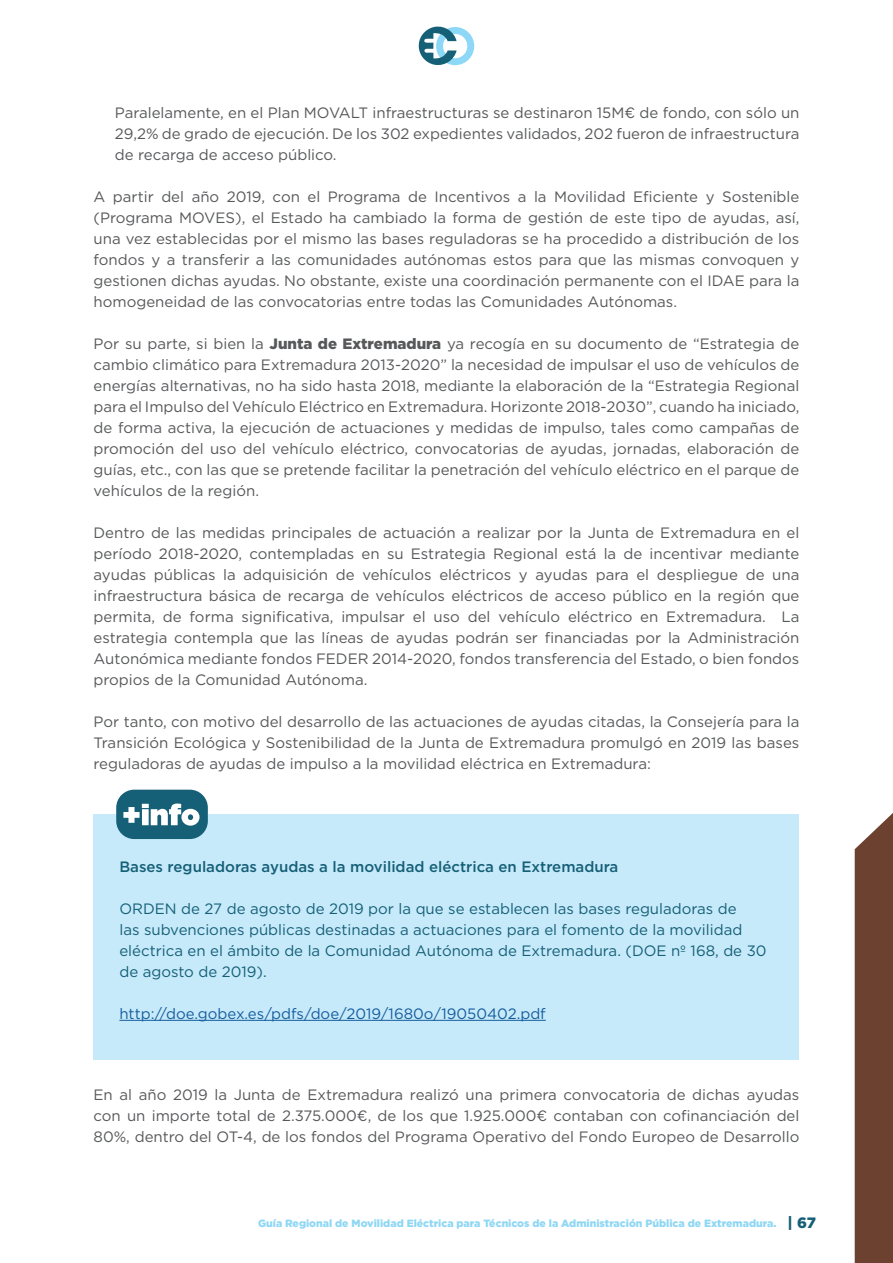
<style>
.page{position:relative;width:893px;height:1263px;background:#fff}
.page>*{position:absolute;margin:0;border:0;box-sizing:border-box;transform-origin:0 0}
.Estilo_de_párrafo_1{font:15px/21px "Gotham";color:#57585a;text-align:justify}
.Estilo_de_párrafo_1-2{font:15px/21px "Gotham";color:#155f77}
.Estilo_de_párrafo_1-3{font:500 15px "Gotham";color:#155f77}
.Estilo_de_párrafo_1-4{font:15px "Gotham";color:#175d9e}
.t1{font:900 10.5px "Gotham";color:#8dd7f5}
.s1{font-weight:900}
.s2{font-size:15px;color:#155f77}
</style>
<div class="page">
<svg style="left:418px;top:26px;width:56px;height:40px"></svg>
<div style="left:94px;top:814px;width:705px;height:246px;background:#c6eafa"></div>
<hr style="left:119px;top:1020px;width:427px;height:1px;background:#175d9e">
<div style="left:116px;top:790px;width:92px;height:49px;background:#155f77;border-radius:18px"></div>
<svg style="left:123px;top:803px;width:77px;height:23px"></svg>
<div style="left:855px;top:813px;width:38px;height:450px;background:#6c4130"></div>
<p class="Estilo_de_párrafo_1" style="left:115px;top:102px;width:686px">Paralelamente, en el Plan MOVALT infraestructuras se destinaron 15M€ de fondo, con sólo un 29,2% de grado de ejecución. De los 302 expedientes validados, 202 fueron de infraestructura de recarga de acceso público.</p>
<p class="Estilo_de_párrafo_1" style="left:94px;top:186px;width:707px">A partir del año 2019, con el Programa de Incentivos a la Movilidad Eficiente y Sostenible (Programa MOVES), el Estado ha cambiado la forma de gestión de este tipo de ayudas, así, una vez establecidas por el mismo las bases reguladoras se ha procedido a distribución de los fondos y a transferir a las comunidades autónomas estos para que las mismas convoquen y gestionen dichas ayudas. No obstante, existe una coordinación permanente con el IDAE para la homogeneidad de las convocatorias entre todas las Comunidades Autónomas.</p>
<p class="Estilo_de_párrafo_1" style="left:94px;top:333px;width:707px">Por su parte, si bien la <span class="s1">Junta de Extremadura</span> ya recogía en su documento de “Estrategia de cambio climático para Extremadura 2013-2020” la necesidad de impulsar el uso de vehículos de energías alternativas, no ha sido hasta 2018, mediante la elaboración de la “Estrategia Regional para el Impulso del Vehículo Eléctrico en Extremadura. Horizonte 2018-2030”, cuando ha iniciado, de forma activa, la ejecución de actuaciones y medidas de impulso, tales como campañas de promoción del uso del vehículo eléctrico, convocatorias de ayudas, jornadas, elaboración de guías, etc., con las que se pretende facilitar la penetración del vehículo eléctrico en el parque de vehículos de la región.</p>
<p class="Estilo_de_párrafo_1" style="left:94px;top:522px;width:707px">Dentro de las medidas principales de actuación a realizar por la Junta de Extremadura en el período 2018-2020, contempladas en su Estrategia Regional está la de incentivar mediante ayudas públicas la adquisición de vehículos eléctricos y ayudas para el despliegue de una infraestructura básica de recarga de vehículos eléctricos de acceso público en la región que permita, de forma significativa, impulsar el uso del vehículo eléctrico en Extremadura. La estrategia contempla que las líneas de ayudas podrán ser financiadas por la Administración Autonómica mediante fondos FEDER 2014-2020, fondos transferencia del Estado, o bien fondos propios de la Comunidad Autónoma.</p>
<p class="Estilo_de_párrafo_1" style="left:94px;top:711px;width:707px">Por tanto, con motivo del desarrollo de las actuaciones de ayudas citadas, la Consejería para la Transición Ecológica y Sostenibilidad de la Junta de Extremadura promulgó en 2019 las bases reguladoras de ayudas de impulso a la movilidad eléctrica en Extremadura:</p>
<p class="Estilo_de_párrafo_1-3" style="left:119px;top:857px;width:500px">Bases reguladoras ayudas a la movilidad eléctrica en Extremadura</p>
<p class="Estilo_de_párrafo_1-2" style="left:119px;top:898px;width:649px">ORDEN de 27 de agosto de 2019 por la que se establecen las bases reguladoras de<br>las subvenciones públicas destinadas a actuaciones para el fomento de la movilidad eléctrica en el ámbito de la Comunidad Autónoma de Extremadura. (DOE nº 168, de 30 de agosto de 2019).</p>
<p class="Estilo_de_párrafo_1-4" style="left:119px;top:1004px;width:428px">http://doe.gobex.es/pdfs/doe/2019/1680o/19050402.pdf</p>
<p class="Estilo_de_párrafo_1" style="left:94px;top:1083px;width:707px">En al año 2019 la Junta de Extremadura realizó una primera convocatoria de dichas ayudas con un importe total de 2.375.000€, de los que 1.925.000€ contaban con cofinanciación del 80%, dentro del OT-4, de los fondos del Programa Operativo del Fondo Europeo de Desarrollo</p>
<p class="t1" style="left:258px;top:1216px;width:559px">Guía Regional de Movilidad Eléctrica para Técnicos de la Administración Pública de Extremadura. <span class="s2">| 67</span></p>
</div>
